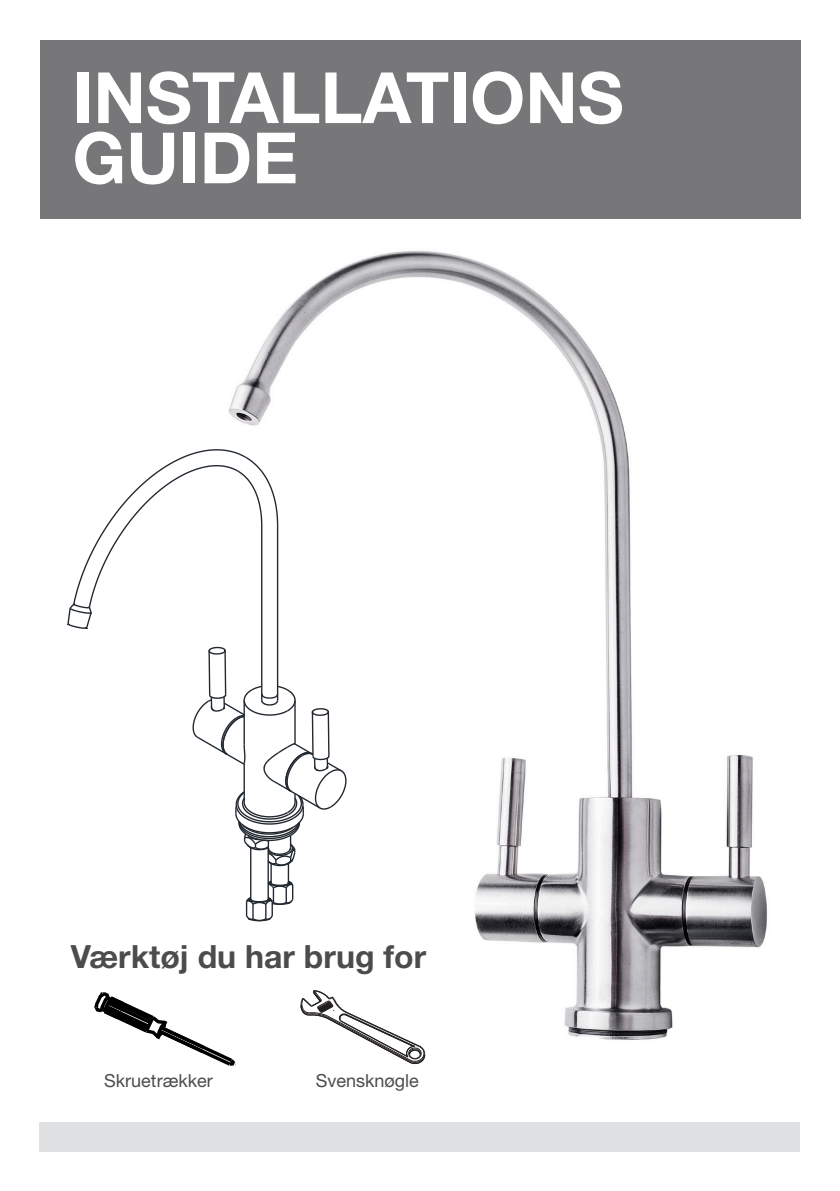
<style>
.page{position:relative;width:840px;height:1191px;background:#fff}
.page>*{position:absolute;margin:0;border:0;box-sizing:border-box;transform-origin:0 0}
.t1{font:700 70.8px/60.2px "Helvetica Neue LT Std";color:#fff}
.t2{font:700 32px "Helvetica Neue LT Std";color:#4b4c4d}
.t3{font:18px "Helvetica Neue LT Std";color:#4b4c4d}
</style>
<div class="page">
<img style="left:229px;top:250px;width:538px;height:790px">
<div style="left:40px;top:40px;width:759px;height:178px;background:#77777a"></div>
<div style="left:40px;top:1122px;width:759px;height:29px;background:#e0e1e3"></div>
<svg style="left:278px;top:983px;width:161px;height:82px"></svg>
<div style="left:58px;top:491px;width:415px;height:129px;background:#fff"></div>
<div style="left:75px;top:874px;width:356px;height:89px;background:#fff"></div>
<svg style="left:210px;top:410px;width:179px;height:469px"></svg>
<hr style="left:250px;top:847px;width:1px;height:53px;background:#212830">
<hr style="left:261px;top:526px;width:1px;height:174px;background:#212830">
<hr style="left:267px;top:847px;width:2px;height:53px;background:#212830">
<hr style="left:270px;top:863px;width:2px;height:20px;background:#212830">
<hr style="left:277px;top:526px;width:1px;height:174px;background:#212830">
<hr style="left:287px;top:863px;width:2px;height:20px;background:#212830">
<svg style="left:67px;top:448px;width:212px;height:182px"></svg>
<hr style="left:224px;top:650px;width:2px;height:45px;background:#212830">
<hr style="left:208px;top:651px;width:2px;height:44px;background:#212830">
<svg style="left:208px;top:646px;width:18px;height:9px"></svg>
<svg style="left:192px;top:685px;width:155px;height:182px"></svg>
<svg style="left:245px;top:879px;width:49px;height:43px"></svg>
<svg style="left:94px;top:963px;width:164px;height:103px"></svg>
<p class="t1" style="left:72px;top:66px;width:552px">INSTALLATIONS<br>GUIDE</p>
<p class="t2" style="left:71px;top:936px;width:357px">Værktøj du har brug for</p>
<p class="t3" style="left:104px;top:1070px;width:110px">Skruetrækker</p>
<p class="t3" style="left:315px;top:1070px;width:105px">Svensknøgle</p>
</div>
